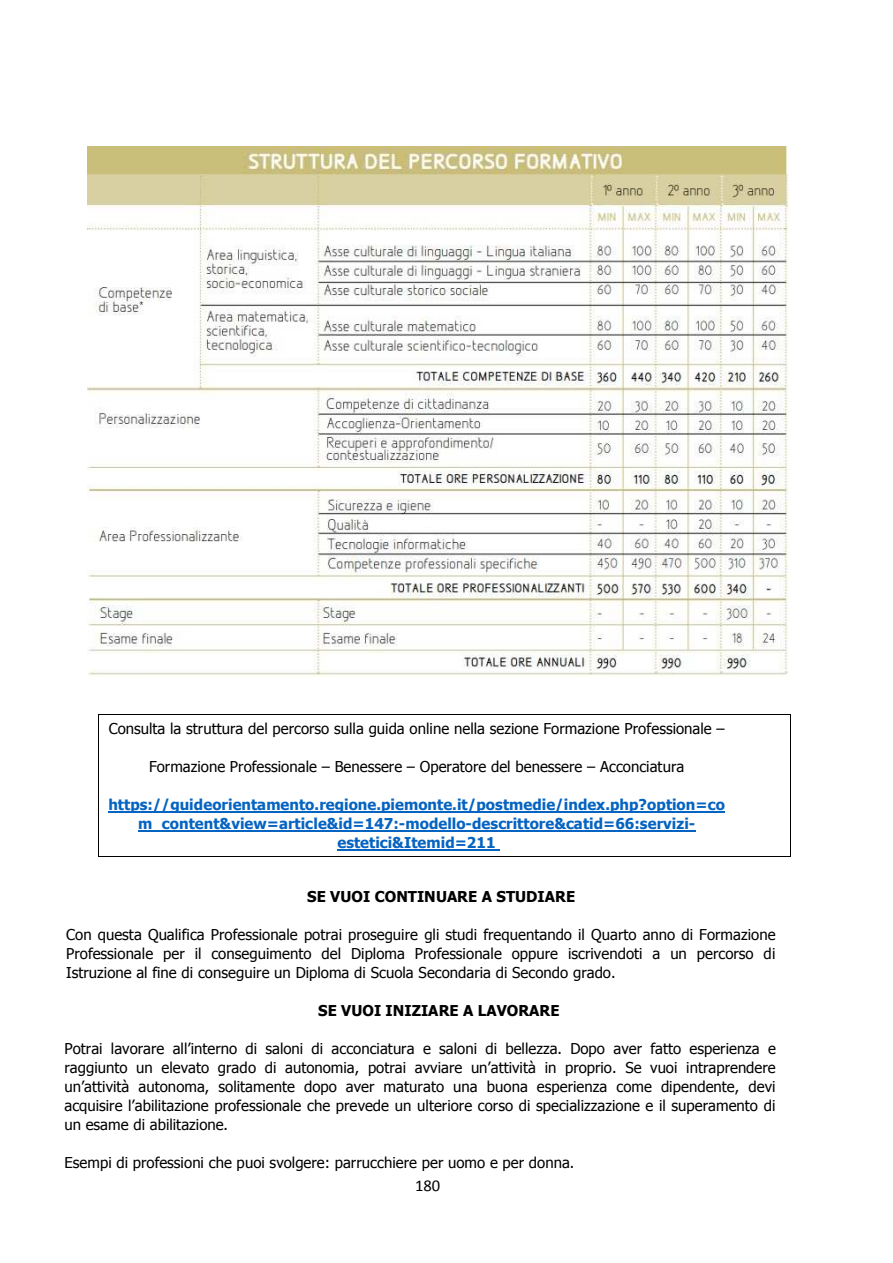
<style>
.page{position:relative;width:893px;height:1263px;background:#fff}
.page>*{position:absolute;margin:0;border:0;box-sizing:border-box;transform-origin:0 0}
.t1{font:16.5px "Calibri";color:#000}
.t2{font:15px/19px "Tahoma";color:#000;text-align:justify}
.t3{font:700 15px/19px "Tahoma";color:#0563c1;text-align:center}
.t4{font:700 15px "Tahoma";letter-spacing:.005em;color:#000}
</style>
<div class="page">
<hr style="left:108px;top:811px;width:617px;height:2px;background:#0563c1">
<hr style="left:138px;top:830px;width:557px;height:1px;background:#0563c1">
<hr style="left:337px;top:849px;width:163px;height:1px;background:#0563c1">
<hr style="left:99px;top:715px;width:691px;height:1px;background:#000">
<hr style="left:98px;top:719px;width:1px;height:137px;background:#000">
<hr style="left:99px;top:856px;width:691px;height:1px;background:#000">
<hr style="left:790px;top:719px;width:1px;height:137px;background:#000">
<img style="left:88px;top:147px;width:700px;height:530px">
<p class="t2" style="left:109px;top:720px;width:617px">Consulta la struttura del percorso sulla guida online nella sezione Formazione Professionale –</p>
<p class="t2" style="left:149px;top:758px;width:536px">Formazione Professionale – Benessere – Operatore del benessere – Acconciatura</p>
<p class="t3" style="left:108px;top:796px;width:618px">https://guideorientamento.regione.piemonte.it/postmedie/index.php?option=co m_content&amp;view=article&amp;id=147:-modello-descrittore&amp;catid=66:servizi&shy;estetici&amp;Itemid=211</p>
<p class="t4" style="left:307px;top:890px;width:269px">SE VUOI CONTINUARE A STUDIARE</p>
<p class="t2" style="left:66px;top:926px;width:710px">Con questa Qualifica Professionale potrai proseguire gli studi frequentando il Quarto anno di Formazione Professionale per il conseguimento del Diploma Professionale oppure iscrivendoti a un percorso di Istruzione al fine di conseguire un Diploma di Scuola Secondaria di Secondo grado.</p>
<p class="t4" style="left:318px;top:1004px;width:243px">SE VUOI INIZIARE A LAVORARE</p>
<p class="t2" style="left:64px;top:1040px;width:713px">Potrai lavorare all’interno di saloni di acconciatura e saloni di bellezza. Dopo aver fatto esperienza e raggiunto un elevato grado di autonomia, potrai avviare un’attività in proprio. Se vuoi intraprendere un’attività autonoma, solitamente dopo aver maturato una buona esperienza come dipendente, devi acquisire l’abilitazione professionale che prevede un ulteriore corso di specializzazione e il superamento di un esame di abilitazione.</p>
<p class="t2" style="left:64px;top:1154px;width:511px">Esempi di professioni che puoi svolgere: parrucchiere per uomo e per donna.</p>
<p class="t1" style="left:415px;top:1179px;width:27px">180</p>
</div>
